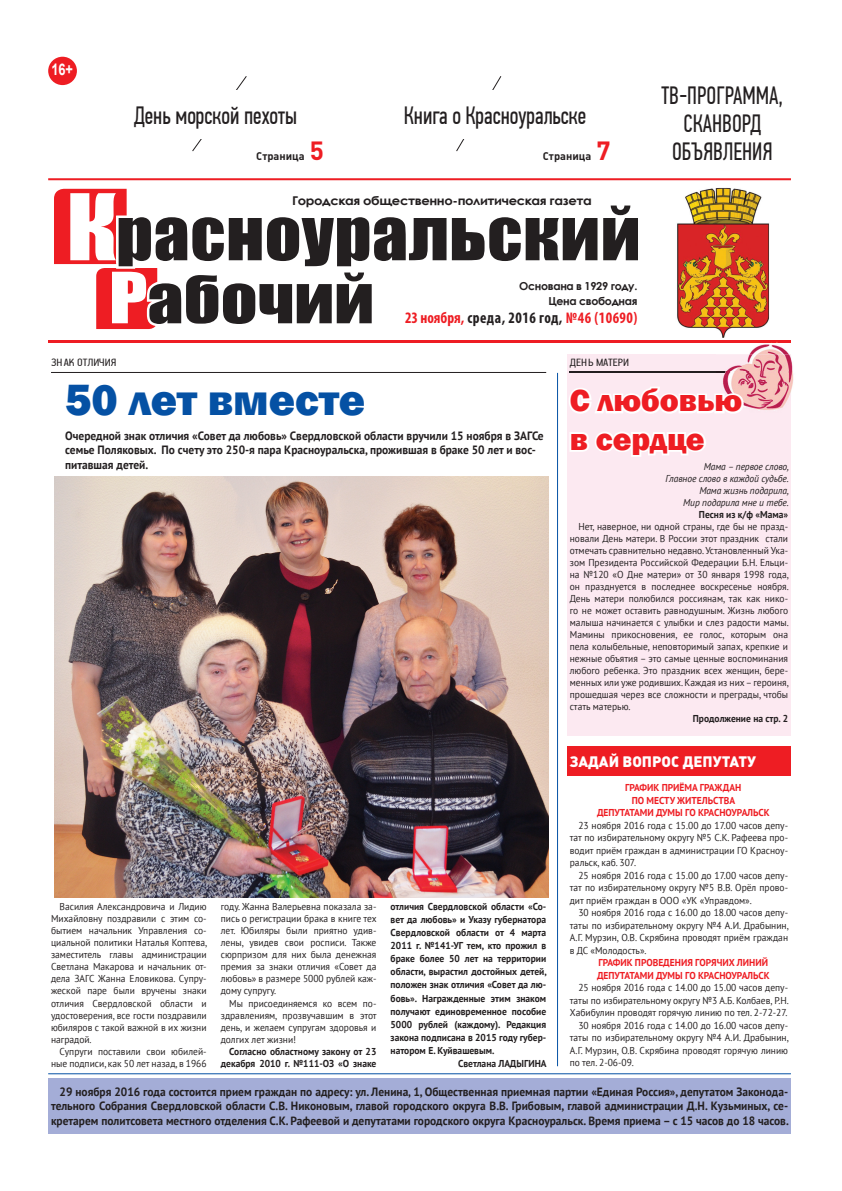
<style>
.page{position:relative;width:842px;height:1191px;background:#fff}
.page>*{position:absolute;margin:0;border:0;box-sizing:border-box;transform-origin:0 0}
.t1{font:65.2px "Impact";letter-spacing:.01em;color:#231f20;scale:1.09 1}
.t2{font:60.5px "Impact";color:#231f20;scale:1.18 1}
.t3{font:800 45px "Franklin Gothic";color:#0551a4}
.t4{font:800 32px/38.4px "Franklin Gothic";color:#ee1d23}
.t5{font:700 26px "Plumb";color:#ee1d23}
.t6{font:25px/28px "PF Din Text Comp Pro";color:#231f20;text-align:center;scale:.95 1}
.t7{font:700 condensed 16px "Myriad Pro";letter-spacing:.03em;color:#ee1d23;scale:.95 1}
.t8{font:700 16px "Arial";color:#fff;scale:.8 1}
.t9{font:900 15px "Plumb Soft";color:#fff}
.t10{font:700 12.1px "Century Gothic";letter-spacing:-.03em;color:#231f20;scale:1.09 1}
.t11{font:700 12px/14.4px "PT Sans";color:#231f20;scale:.95 1}
.t12{font:12px "PF Handbook Pro";color:#231f20;scale:.95 1}
.t13{font:700 11px/14.7px "Century Gothic";letter-spacing:-.03em;color:#231f20;text-align:right}
.t14{font:700 11px "Plumb";color:#231f20}
.t15{font:10px/12.1px "PT Sans";color:#231f20;text-align:justify;scale:.95 1}
.t16{font:700 10px/12.1px "PT Sans";color:#231f20;text-align:right;scale:.95 1}
.t17{font:700 10px/12.5px "PT Sans";color:#ee1d23;text-align:center;scale:.95 1}
.t18{font:italic 10px/12px "PT Sans";letter-spacing:-.01em;color:#231f20;text-align:right;scale:.95 1}
.s1{font-size:84.8px;color:#fff}
.s2{font-size:65.2px;color:#fff}
.s3{color:#231f20}
</style>
<div class="page">
<div style="left:567px;top:354px;width:224px;height:382px;background:#fce9f1"></div>
<hr style="left:48px;top:178px;width:743px;height:2px;background:#ee1d23">
<hr style="left:48px;top:341px;width:743px;height:2px;background:#ee1d23">
<div style="left:48px;top:57px;width:29px;height:28px;background:#ee1d23;border-radius:50%"></div>
<div style="left:567px;top:746px;width:224px;height:29px;background:#ee1d23"></div>
<svg style="left:595px;top:775px;width:178px;height:1px"></svg>
<hr style="left:51px;top:372px;width:495px;height:1px;background:#231f20">
<img style="left:55px;top:476px;width:493px;height:421px">
<div style="left:48px;top:1078px;width:743px;height:55px;background:#a4add7"></div>
<hr style="left:557px;top:373px;width:1px;height:693px;background:#0551a4">
<img style="left:787px;top:340px;width:7px;height:51px">
<img style="left:787px;top:354px;width:4px;height:46px">
<svg style="left:54px;top:75px;width:733px;height:345px"></svg>
<svg style="left:569px;top:432px;width:137px;height:25px"></svg>
<hr style="left:48px;top:1073px;width:743px;height:1px;background:#0551a4">
<h3 class="t8" style="left:51px;top:59px;width:29px">16+</h3>
<h3 class="t6" style="left:134px;top:102px;width:173px">День морской пехоты</h3>
<p class="t14" style="left:256px;top:149px;width:50px">Страница</p>
<h3 class="t5" style="left:310px;top:135px;width:16px">5</h3>
<p class="t14" style="left:543px;top:149px;width:50px">Страница</p>
<h3 class="t5" style="left:596px;top:135px;width:16px">7</h3>
<h3 class="t6" style="left:404px;top:102px;width:193px">Книга о Красноуральске</h3>
<h1 class="t1" style="left:67px;top:184px;width:528px"><span class="s1">К</span>расноуральский</h1>
<p class="t10" style="left:292px;top:191px;width:276px">Городская общественно-политическая газета</p>
<h2 class="t2" style="left:109px;top:253px;width:226px"><span class="s2">Р</span>абочий</h2>
<p class="t13" style="left:519px;top:278px;width:120px">Основана в 1929 году.<br>Цена свободная</p>
<h3 class="t7" style="left:405px;top:307px;width:246px">23 ноября, <span class="s3">среда, 2016 год,</span> №46 (10690)</h3>
<h3 class="t6" style="left:661px;top:82px;width:130px">ТВ-ПРОГРАММА,<br>СКАНВОРД<br>ОБЪЯВЛЕНИЯ</h3>
<p class="t12" style="left:51px;top:355px;width:70px">ЗНАК ОТЛИЧИЯ</p>
<h3 class="t3" style="left:65px;top:371px;width:302px">50 лет вместе</h3>
<p class="t11" style="left:65px;top:428px;width:505px">Очередной знак отличия «Совет да любовь» Свердловской области вручили 15 ноября в ЗАГСе семье Поляковых. По счету это 250-я пара Красноуральска, прожившая в браке 50 лет и вос&shy;питавшая детей.</p>
<p class="t12" style="left:570px;top:355px;width:64px">ДЕНЬ МАТЕРИ</p>
<h3 class="t4" style="left:570px;top:381px;width:174px">С любовью в сердце</h3>
<p class="t18" style="left:665px;top:460px;width:132px">Мама – первое слово,<br>Главное слово в каждой судьбе.<br>Мама жизнь подарила,<br>Мир подарила мне и тебе.</p>
<p class="t16" style="left:699px;top:508px;width:95px">Песня из к/ф «Мама»</p>
<p class="t15" style="left:570px;top:520px;width:232px;text-indent:9px">Нет, наверное, ни одной страны, где бы не празд&shy;новали День матери. В России этот праздник стали отмечать сравнительно недавно. Установленный Ука&shy;зом Президента Российской Федерации Б.Н. Ельци&shy;на №120 «О Дне матери» от 30 января 1998 года, он празднуется в последнее воскресенье ноября.<br>День матери полюбился россиянам, так как нико&shy;го не может оставить равнодушным. Жизнь любого малыша начинается с улыбки и слез радости мамы.<br>Мамины прикосновения, ее голос, которым она пела колыбельные, неповторимый запах, крепкие и нежные объятия – это самые ценные воспоминания любого ребенка. Это праздник всех женщин, бере&shy;менных или уже родивших. Каждая из них – героиня, прошедшая через все сложности и преграды, чтобы стать матерью.</p>
<p class="t16" style="left:693px;top:712px;width:102px">Продолжение на стр. 2</p>
<h3 class="t9" style="left:570px;top:752px;width:188px">ЗАДАЙ ВОПРОС ДЕПУТАТУ</h3>
<p class="t17" style="left:597px;top:781px;width:183px">ГРАФИК ПРИЁМА ГРАЖДАН<br>ПО МЕСТУ ЖИТЕЛЬСТВА<br>ДЕПУТАТАМИ ДУМЫ ГО КРАСНОУРАЛЬСК</p>
<p class="t15" style="left:570px;top:818px;width:231px;line-height:12.5px;text-indent:9px">23 ноября 2016 года с 15.00 до 17.00 часов депу&shy;тат по избирательному округу №5 С.К. Рафеева про&shy;водит приём граждан в администрации ГО Красноу&shy;ральск, каб. 307.</p>
<p class="t15" style="left:570px;top:868px;width:231px;line-height:12.5px;text-indent:9px">25 ноября 2016 года с 15.00 до 17.00 часов депу&shy;тат по избирательному округу №5 В.В. Орёл прово&shy;дит приём граждан в ООО «УК «Управдом».</p>
<p class="t15" style="left:570px;top:906px;width:232px;line-height:12.5px;text-indent:9px">30 ноября 2016 года с 16.00 до 18.00 часов депу&shy;таты по избирательному округу №4 А.И. Драбынин, А.Г. Мурзин, О.В. Скрябина проводят приём граждан в ДС «Молодость».</p>
<p class="t17" style="left:597px;top:956px;width:183px;text-align:left">ГРАФИК ПРОВЕДЕНИЯ ГОРЯЧИХ ЛИНИЙ<br>ДЕПУТАТАМИ ДУМЫ ГО КРАСНОУРАЛЬСК</p>
<p class="t15" style="left:578px;top:981px;width:222px">25 ноября 2016 года с 14.00 до 15.00 часов депу-</p>
<p class="t15" style="left:570px;top:994px;width:232px">таты по избирательному округу №3 А.Б. Колбаев, Р.Н.</p>
<p class="t15" style="left:570px;top:1006px;width:231px">Хабибулин проводят горячую линию по тел. 2-72-27.</p>
<p class="t15" style="left:578px;top:1019px;width:222px">30 ноября 2016 года с 14.00 до 16.00 часов депу-</p>
<p class="t15" style="left:570px;top:1031px;width:232px">таты по избирательному округу №4 А.И. Драбынин,</p>
<p class="t15" style="left:570px;top:1044px;width:231px">А.Г. Мурзин, О.В. Скрябина проводят горячую линию</p>
<p class="t15" style="left:570px;top:1056px;width:69px">по тел. 2-06-09.</p>
<p class="t16" style="left:391px;top:899px;width:165px">отличия Свердловской области «Со-</p>
<p class="t16" style="left:391px;top:913px;width:165px">вет да любовь» и Указу губернатора</p>
<p class="t16" style="left:391px;top:926px;width:165px">Свердловской области от 4 марта</p>
<p class="t16" style="left:391px;top:939px;width:165px">2011 г. №141-УГ тем, кто прожил в</p>
<p class="t16" style="left:391px;top:952px;width:165px">браке более 50 лет на территории</p>
<p class="t16" style="left:391px;top:965px;width:166px">области, вырастил достойных детей,</p>
<p class="t16" style="left:391px;top:978px;width:165px">положен знак отличия «Совет да лю-</p>
<p class="t16" style="left:391px;top:991px;width:165px">бовь». Награжденные этим знаком</p>
<p class="t16" style="left:391px;top:1005px;width:165px">получают единовременное пособие</p>
<p class="t16" style="left:391px;top:1018px;width:165px">5000 рублей (каждому). Редакция</p>
<p class="t16" style="left:391px;top:1031px;width:165px">закона подписана в 2015 году губер-</p>
<p class="t16" style="left:391px;top:1044px;width:111px">натором Е. Куйвашевым.</p>
<p class="t16" style="left:458px;top:1057px;width:95px">Светлана ЛАДЫГИНА</p>
<p class="t11" style="left:51px;top:1084px;width:778px;text-align:justify;text-indent:9px">29 ноября 2016 года состоится прием граждан по адресу: ул. Ленина, 1, Общественная приемная партии «Единая Россия», депутатом Законода&shy;тельного Собрания Свердловской области С.В. Никоновым, главой городского округа В.В. Грибовым, главой администрации Д.Н. Кузьминых, се&shy;кретарем политсовета местного отделения С.К. Рафеевой и депутатами городского округа Красноуральск. Время приема – с 15 часов до 18 часов.</p>
<p class="t15" style="left:51px;top:899px;width:166px;text-indent:9px">Василия Александровича и Лидию Михайловну поздравили с этим со&shy;бытием начальник Управления со&shy;циальной политики Наталья Коптева, заместитель главы администрации Светлана Макарова и начальник от&shy;дела ЗАГС Жанна Еловикова. Супру&shy;жеской паре были вручены знаки отличия Свердловской области и удостоверения, все гости поздравили юбиляров с такой важной в их жизни наградой.</p>
<p class="t15" style="left:51px;top:1045px;width:165px;text-align:right">Супруги поставили свои юбилей&shy;ные подписи, как 50 лет назад, в 1966</p>
<p class="t15" style="left:221px;top:899px;width:166px">году. Жанна Валерьевна показала за&shy;пись о регистрации брака в книге тех лет. Юбиляры были приятно удив&shy;лены, увидев свои росписи. Также сюрпризом для них была денежная премия за знаки отличия «Совет да любовь» в размере 5000 рублей каж&shy;дому супругу.</p>
<p class="t15" style="left:221px;top:996px;width:166px;text-indent:9px">Мы присоединяемся ко всем по&shy;здравлениям, прозвучавшим в этот день, и желаем супругам здоровья и долгих лет жизни!</p>
<p class="t16" style="left:221px;top:1045px;width:165px">Согласно областному закону от 23 декабря 2010 г. №111-ОЗ «О знаке</p>
</div>
